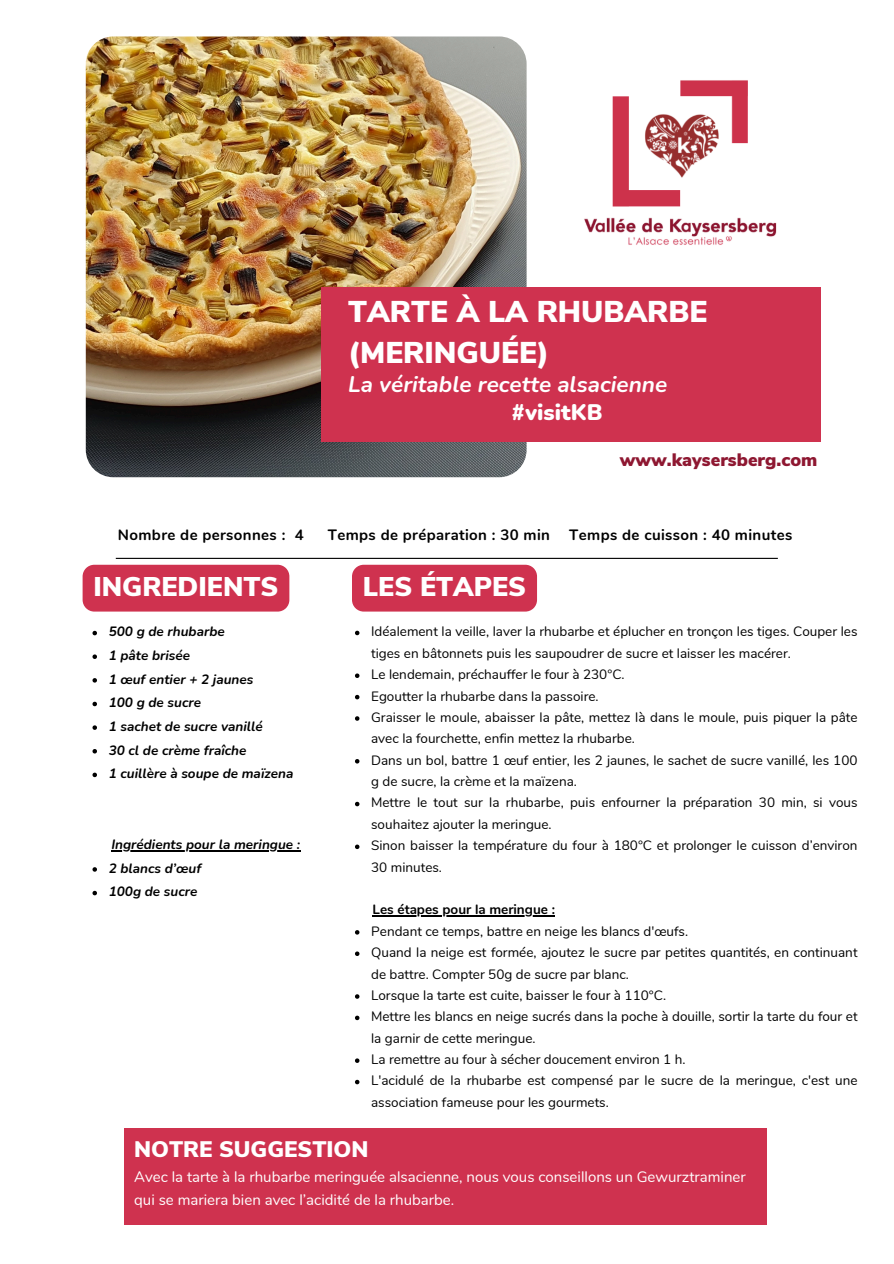
<style>
.page{position:relative;width:894px;height:1264px;background:#fff}
.page>*{position:absolute;margin:0;border:0;box-sizing:border-box;transform-origin:0 0}
.t1{font:900 30px/41.7px "Nunito Sans";color:#fff}
.t2{font:900 27px "Nunito Sans";color:#fff}
.t3{font:italic 700 22.5px "Nunito";color:#fff}
.t4{font:900 22.5px "Nunito Sans";color:#fff}
.t5{font:900 22.5px "Nunito";color:#fff}
.t6{font:900 18px "Nunito Sans";color:#8e1731}
.t7{font:15px "Nunito";color:#fff}
.t8{font:700 15px "Nunito";letter-spacing:.025em;color:#000}
.t9{font:13.5px/21.3px "Nunito";color:#000}
.t10{font:italic 700 13.5px/23.7px "Nunito";color:#000}
.s1{font-weight:700}
</style>
<div class="page">
<img style="left:86px;top:36px;width:440px;height:441px;border-radius:27px">
<div style="left:321px;top:287px;width:499px;height:155px;background:#cf324f"></div>
<div style="left:124px;top:1127px;width:642px;height:97px;background:#cf324f"></div>
<img style="left:584px;top:80px;width:193px;height:165px">
<hr style="left:116px;top:558px;width:661px;height:1px;background:#000">
<div style="left:352px;top:564px;width:185px;height:47px;background:#cf324f"></div>
<svg style="left:355px;top:630px;width:4px;height:5px"></svg>
<svg style="left:355px;top:673px;width:4px;height:5px"></svg>
<svg style="left:355px;top:695px;width:4px;height:4px"></svg>
<svg style="left:355px;top:716px;width:4px;height:4px"></svg>
<svg style="left:355px;top:759px;width:4px;height:4px"></svg>
<svg style="left:355px;top:801px;width:4px;height:5px"></svg>
<svg style="left:355px;top:844px;width:4px;height:5px"></svg>
<hr style="left:372px;top:915px;width:183px;height:1px;background:#000">
<svg style="left:355px;top:930px;width:4px;height:4px"></svg>
<svg style="left:355px;top:951px;width:4px;height:5px"></svg>
<svg style="left:355px;top:994px;width:4px;height:4px"></svg>
<svg style="left:355px;top:1015px;width:4px;height:5px"></svg>
<svg style="left:355px;top:1058px;width:4px;height:4px"></svg>
<svg style="left:355px;top:1079px;width:4px;height:5px"></svg>
<div style="left:83px;top:564px;width:206px;height:47px;background:#cf324f"></div>
<svg style="left:92px;top:631px;width:5px;height:4px"></svg>
<svg style="left:92px;top:654px;width:5px;height:5px"></svg>
<svg style="left:92px;top:678px;width:5px;height:4px"></svg>
<svg style="left:92px;top:701px;width:5px;height:5px"></svg>
<svg style="left:92px;top:725px;width:5px;height:5px"></svg>
<svg style="left:92px;top:749px;width:5px;height:4px"></svg>
<svg style="left:92px;top:772px;width:5px;height:5px"></svg>
<hr style="left:111px;top:850px;width:83px;height:1px;background:#000">
<hr style="left:194px;top:850px;width:106px;height:1px;background:#000">
<svg style="left:92px;top:867px;width:5px;height:4px"></svg>
<svg style="left:92px;top:890px;width:5px;height:5px"></svg>
<h4 class="t1" style="left:348px;top:291px;width:360px">TARTE À LA RHUBARBE (MERINGUÉE)</h4>
<h1 class="t3" style="left:348px;top:369px;width:320px">La véritable recette alsacienne</h1>
<p class="t5" style="left:511px;top:397px;width:92px">#visitKB</p>
<p class="t6" style="left:619px;top:448px;width:199px">www.kaysersberg.com</p>
<p class="t8" style="left:118px;top:524px;width:187px">Nombre de personnes : 4</p>
<p class="t8" style="left:328px;top:524px;width:224px">Temps de préparation : 30 min</p>
<p class="t8" style="left:569px;top:524px;width:224px">Temps de cuisson : 40 minutes</p>
<p class="t2" style="left:93px;top:568px;width:187px">INGREDIENTS</p>
<p class="t10" style="left:109px;top:620px;width:118px">500 g de rhubarbe</p>
<p class="t10" style="left:109px;top:643px;width:83px">1 pâte brisée</p>
<p class="t10" style="left:109px;top:667px;width:146px">1 œuf entier + 2 jaunes</p>
<p class="t10" style="left:109px;top:691px;width:94px">100 g de sucre</p>
<p class="t10" style="left:109px;top:714px;width:156px">1 sachet de sucre vanillé</p>
<p class="t10" style="left:109px;top:738px;width:139px">30 cl de crème fraîche</p>
<p class="t10" style="left:109px;top:762px;width:186px">1 cuillère à soupe de maïzena</p>
<p class="t10" style="left:111px;top:832px;width:190px">Ingrédients pour la meringue :</p>
<p class="t10" style="left:109px;top:856px;width:94px">2 blancs d’œuf<br>100g de sucre</p>
<h4 class="t2" style="left:363px;top:568px;width:165px">LES ÉTAPES</h4>
<h5 class="t9" style="left:371px;top:621px;width:488px">Idéalement la veille, laver la rhubarbe et éplucher en tronçon les tiges. Couper les tiges en bâtonnets puis les saupoudrer de sucre et laisser les macérer.</h5>
<h6 class="t9" style="left:371px;top:664px;width:255px">Le lendemain, préchauffer le four à 230°C.</h6>
<h6 class="t9" style="left:371px;top:685px;width:229px">Egoutter la rhubarbe dans la passoire.</h6>
<h6 class="t9" style="left:371px;top:706px;width:488px">Graisser le moule, abaisser la pâte, mettez là dans le moule, puis piquer la pâte avec la fourchette, enfin mettez la rhubarbe.</h6>
<h2 class="t9" style="left:371px;top:749px;width:488px">Dans un bol, battre 1 œuf entier, les 2 jaunes, le sachet de sucre vanillé, les 100 g de sucre, la crème et la maïzena.</h2>
<h2 class="t9" style="left:371px;top:792px;width:488px">Mettre le tout sur la rhubarbe, puis enfourner la préparation 30 min, si vous souhaitez ajouter la meringue.</h2>
<h3 class="t9" style="left:371px;top:835px;width:488px">Sinon baisser la température du four à 180°C et prolonger le cuisson d’environ<br>30 minutes.</h3>
<p class="t9" style="left:371px;top:899px;width:318px"><span class="s1">Les étapes pour la meringue :<br></span>Pendant ce temps, battre en neige les blancs d'œufs.</p>
<p class="t9" style="left:371px;top:942px;width:488px">Quand la neige est formée, ajoutez le sucre par petites quantités, en continuant de battre. Compter 50g de sucre par blanc.</p>
<p class="t9" style="left:371px;top:984px;width:296px">Lorsque la tarte est cuite, baisser le four à 110°C.</p>
<p class="t9" style="left:371px;top:1006px;width:488px">Mettre les blancs en neige sucrés dans la poche à douille, sortir la tarte du four et la garnir de cette meringue.</p>
<p class="t9" style="left:371px;top:1048px;width:316px">La remettre au four à sécher doucement environ 1 h.</p>
<p class="t9" style="left:371px;top:1070px;width:488px">L'acidulé de la rhubarbe est compensé par le sucre de la meringue, c'est une association fameuse pour les gourmets.</p>
<p class="t4" style="left:134px;top:1134px;width:236px">NOTRE SUGGESTION</p>
<p class="t7" style="left:134px;top:1166px;width:613px">Avec la tarte à la rhubarbe meringuée alsacienne, nous vous conseillons un Gewurztraminer</p>
<p class="t7" style="left:134px;top:1190px;width:321px">qui se mariera bien avec l’acidité de la rhubarbe.</p>
</div>
